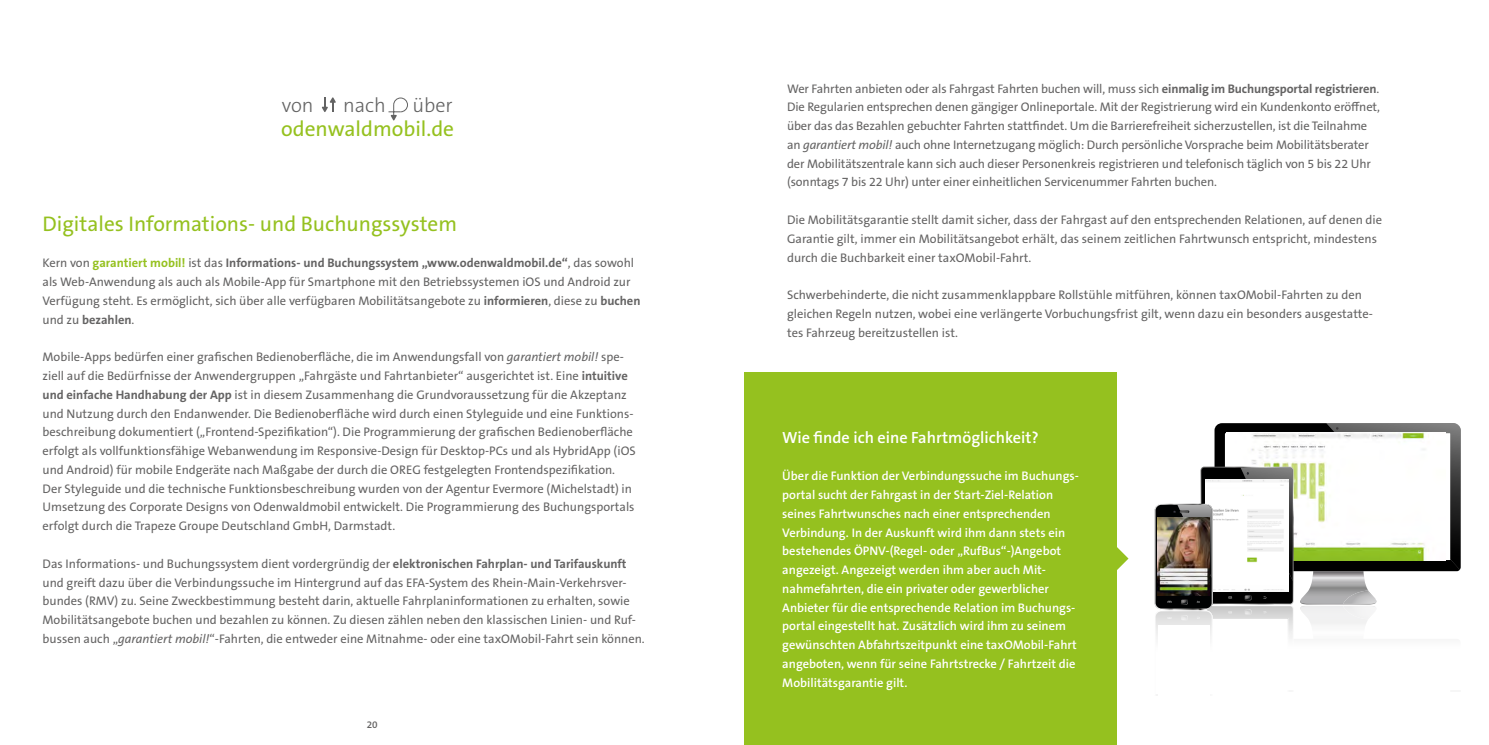
<style>
.page{position:relative;width:1489px;height:745px;background:#fff}
.page>*{position:absolute;margin:0;border:0;box-sizing:border-box;transform-origin:0 0}
.t1{font:21.38px "The Sans B W5 Plain";color:#95c11e}
.themenueberschrift{font:21.25px "The Sans B W5 Plain";color:#95c11f}
.t2{font:300 20.12px "The Sans B W3";color:#636363}
.Ueberschrift_Kachel{font:600 16.25px "The Sans B W6";color:#fff}
.om_fliesstext{font:12.5px/18.8px "The Sans B W5 Plain";color:#646363}
.om_fliesstext-2{font:600 12.5px/18.8px "The Sans B W6";color:#fff}
.t3{font:600 10px "The Sans B W6";color:#646363}
.s1{font-family:"The Sans Os F";font-weight:700;color:#95c11f}
.s2{font-family:"The Sans Os F";font-weight:700}
.s3{font-family:"The Sans Os F";font-style:italic}
</style>
<div class="page">
<div style="left:744px;top:372px;width:372px;height:372px;background:#95c11f"></div>
<svg style="left:1116px;top:546px;width:12px;height:24px"></svg>
<svg style="left:1154px;top:423px;width:306px;height:216px"></svg>
<svg style="left:322px;top:97px;width:14px;height:15px"></svg>
<svg style="left:388px;top:97px;width:20px;height:24px"></svg>
<p class="t2" style="left:282px;top:92px;width:33px">von</p>
<p class="t2" style="left:343px;top:92px;width:44px">nach</p>
<p class="t2" style="left:412px;top:92px;width:42px">über</p>
<p class="t1" style="left:281px;top:115px;width:174px">odenwaldmobil.de</p>
<p class="themenueberschrift" style="left:43px;top:210px;width:416px">Digitales Informations- und Buchungssystem</p>
<p class="om_fliesstext" style="left:43px;top:254px;width:599px">Kern von <span class="s1">garantiert mobil!</span> ist das <span class="s2">Informations- und Buchungssystem „www.odenwaldmobil.de“</span>, das sowohl als Web-Anwendung als auch als Mobile-App für Smartphone mit den Betriebssystemen iOS und Android zur Verfügung steht. Es ermöglicht, sich über alle verfügbaren Mobilitätsangebote zu <span class="s2">informieren</span>, diese zu <span class="s2">buchen </span>und zu <span class="s2">bezahlen</span>.</p>
<p class="om_fliesstext" style="left:43px;top:347px;width:594px">Mobile-Apps bedürfen einer grafischen Bedienoberfläche, die im Anwendungsfall von <span class="s3">garantiert mobil!</span> spe&shy;ziell auf die Bedürfnisse der Anwendergruppen „Fahrgäste und Fahrtanbieter“ ausgerichtet ist. Eine <span class="s2">intuitive und einfache Handhabung der App</span> ist in diesem Zusammenhang die Grundvoraussetzung für die Akzeptanz und Nutzung durch den Endanwender. Die Bedienoberfläche wird durch einen Styleguide und eine Funktions&shy;beschreibung dokumentiert („Frontend-Spezifikation“). Die Programmierung der grafischen Bedienoberfläche erfolgt als vollfunktionsfähige Webanwendung im Responsive-Design für Desktop-PCs und als HybridApp (iOS und Android) für mobile Endgeräte nach Maßgabe der durch die OREG festgelegten Frontendspezifikation.<br>Der Styleguide und die technische Funktionsbeschreibung wurden von der Agentur Evermore (Michelstadt) in Umsetzung des Corporate Designs von Odenwaldmobil entwickelt. Die Programmierung des Buchungsportals erfolgt durch die Trapeze Groupe Deutschland GmbH, Darmstadt.</p>
<p class="om_fliesstext" style="left:43px;top:554px;width:603px">Das Informations- und Buchungssystem dient vordergründig der <span class="s2">elektronischen Fahrplan- und Tarifauskunft </span>und greift dazu über die Verbindungssuche im Hintergrund auf das EFA-System des Rhein-Main-Verkehrsver&shy;bundes (RMV) zu. Seine Zweckbestimmung besteht darin, aktuelle Fahrplaninformationen zu erhalten, sowie Mobilitätsangebote buchen und bezahlen zu können. Zu diesen zählen neben den klassischen Linien- und Ruf&shy;bussen auch „<span class="s3">garantiert mobil!</span>“-Fahrten, die entweder eine Mitnahme- oder eine taxOMobil-Fahrt sein können.</p>
<p class="t3" style="left:367px;top:718px;width:12px">20</p>
<p class="om_fliesstext" style="left:787px;top:79px;width:594px">Wer Fahrten anbieten oder als Fahrgast Fahrten buchen will, muss sich <span class="s2">einmalig im Buchungsportal registrieren</span>.<br>Die Regularien entsprechen denen gängiger Onlineportale. Mit der Registrierung wird ein Kundenkonto eröffnet, über das das Bezahlen gebuchter Fahrten stattfindet. Um die Barrierefreiheit sicherzustellen, ist die Teilnahme an <span class="s3">garantiert mobil!</span> auch ohne Internetzugang möglich: Durch persönliche Vorsprache beim Mobilitätsberater der Mobilitätszentrale kann sich auch dieser Personenkreis registrieren und telefonisch täglich von 5 bis 22 Uhr (sonntags 7 bis 22 Uhr) unter einer einheitlichen Servicenummer Fahrten buchen.</p>
<p class="om_fliesstext" style="left:787px;top:210px;width:596px">Die Mobilitätsgarantie stellt damit sicher, dass der Fahrgast auf den entsprechenden Relationen, auf denen die<br>Garantie gilt, immer ein Mobilitätsangebot erhält, das seinem zeitlichen Fahrtwunsch entspricht, mindestens durch die Buchbarkeit einer taxOMobil-Fahrt.</p>
<p class="om_fliesstext" style="left:787px;top:285px;width:587px">Schwerbehinderte, die nicht zusammenklappbare Rollstühle mitführen, können taxOMobil-Fahrten zu den gleichen Regeln nutzen, wobei eine verlängerte Vorbuchungsfrist gilt, wenn dazu ein besonders ausgestatte&shy;tes Fahrzeug bereitzustellen ist.</p>
<p class="Ueberschrift_Kachel" style="left:782px;top:426px;width:258px">Wie finde ich eine Fahrtmöglichkeit?</p>
<p class="om_fliesstext-2" style="left:782px;top:466px;width:298px">Über die Funktion der Verbindungssuche im Buchungs&shy;portal sucht der Fahrgast in der Start-Ziel-Relation seines Fahrtwunsches nach einer entsprechenden Verbindung. In der Auskunft wird ihm dann stets ein bestehendes ÖPNV-(Regel- oder „RufBus“-)Angebot angezeigt. Angezeigt werden ihm aber auch Mit&shy;nahmefahrten, die ein privater oder gewerblicher Anbieter für die entsprechende Relation im Buchungs&shy;portal eingestellt hat. Zusätzlich wird ihm zu seinem gewünschten Abfahrtszeitpunkt eine taxOMobil-Fahrt angeboten, wenn für seine Fahrtstrecke / Fahrtzeit die Mobilitätsgarantie gilt.</p>
</div>
